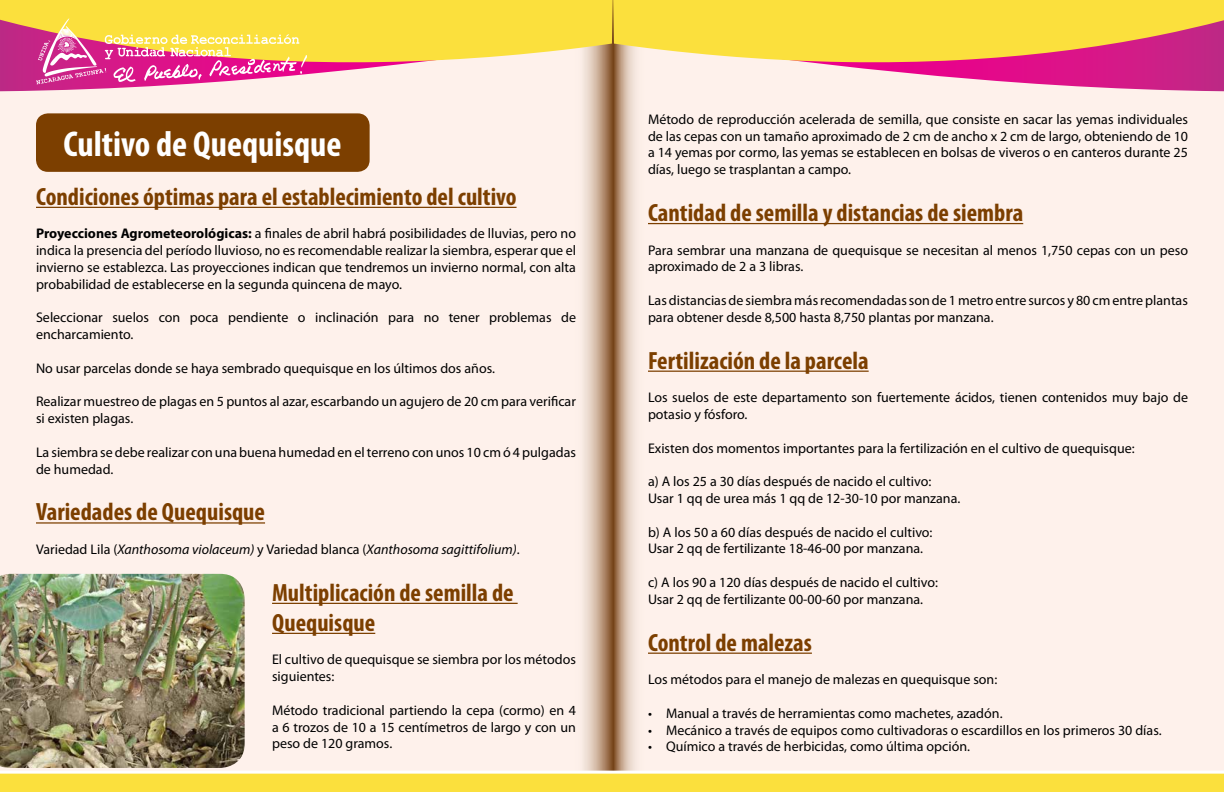
<style>
.page{position:relative;width:1224px;height:792px;background:#fff}
.page>*{position:absolute;margin:0;border:0;box-sizing:border-box;transform-origin:0 0}
.t1{font:700 condensed 36px "Myriad Pro";color:#fff}
.t2{font:700 condensed 25px/30px "Myriad Pro";color:#7c3f00}
.t3{font:14px/16.8px "Myriad Pro";color:#000}
.t4{font:italic 14px "Myriad Pro";color:#000}
.s1{font-weight:700}
.s2{font-style:normal}
</style>
<div class="page">
<div style="left:0;top:0;width:612px;height:792px;background:#fef1eb"></div>
<div style="left:612px;top:0;width:612px;height:792px;background:#fef1eb"></div>
<svg style="left:583px;top:84px;width:72px;height:687px"></svg>
<svg style="left:0;top:84px;width:612px;height:7px"></svg>
<svg style="left:614px;top:84px;width:610px;height:7px"></svg>
<div style="left:36px;top:113px;width:334px;height:59px;background:#7c3f00;border-radius:12px"></div>
<hr style="left:36px;top:207px;width:481px;height:1px;background:#7c3f00">
<hr style="left:36px;top:522px;width:229px;height:2px;background:#7c3f00">
<hr style="left:272px;top:603px;width:246px;height:1px;background:#7c3f00">
<hr style="left:272px;top:633px;width:103px;height:1px;background:#7c3f00">
<hr style="left:648px;top:223px;width:375px;height:1px;background:#7c3f00">
<hr style="left:648px;top:371px;width:221px;height:1px;background:#7c3f00">
<hr style="left:648px;top:653px;width:164px;height:1px;background:#7c3f00">
<svg style="left:0;top:0;width:1224px;height:84px;background:#f2b86b"></svg>
<svg style="left:0;top:771px;width:1224px;height:21px;background:#fbe355"></svg>
<img style="left:0;top:574px;width:245px;height:194px">
<h1 class="t1" style="left:63px;top:122px;width:280px">Cultivo de Quequisque</h1>
<h2 class="t2" style="left:36px;top:181px;width:482px">Condiciones óptimas para el establecimiento del cultivo</h2>
<p class="t3" style="left:36px;top:225px;width:542px;text-align:justify"><span class="s1">Proyecciones Agrometeorológicas:</span> a finales de abril habrá posibilidades de lluvias, pero no indica la presencia del período lluvioso, no es recomendable realizar la siembra, esperar que el invierno se establezca. Las proyecciones indican que tendremos un invierno normal, con alta probabilidad de establecerse en la segunda quincena de mayo.</p>
<p class="t3" style="left:36px;top:309px;width:542px">Seleccionar suelos con poca pendiente o inclinación para no tener problemas de encharcamiento.</p>
<p class="t3" style="left:36px;top:360px;width:460px">No usar parcelas donde se haya sembrado quequisque en los últimos dos años.</p>
<p class="t3" style="left:36px;top:393px;width:541px">Realizar muestreo de plagas en 5 puntos al azar, escarbando un agujero de 20 cm para verificar si existen plagas.</p>
<p class="t3" style="left:36px;top:444px;width:541px">La siembra se debe realizar con una buena humedad en el terreno con unos 10 cm ó 4 pulgadas de humedad.</p>
<h2 class="t2" style="left:36px;top:497px;width:231px">Variedades de Quequisque</h2>
<p class="t4" style="left:36px;top:541px;width:485px"><span class="s2">Variedad Lila (</span>Xanthosoma violaceum) <span class="s2">y Variedad blanca (</span>Xanthosoma sagittifolium)<span class="s2">.</span></p>
<h2 class="t2" style="left:272px;top:577px;width:243px">Multiplicación de semilla de<br>Quequisque</h2>
<p class="t3" style="left:272px;top:651px;width:305px">El cultivo de quequisque se siembra por los métodos siguientes:</p>
<p class="t3" style="left:272px;top:702px;width:305px;text-align:justify">Método tradicional partiendo la cepa (cormo) en 4 a 6 trozos de 10 a 15 centímetros de largo y con un peso de 120 gramos.</p>
<p class="t3" style="left:648px;top:111px;width:542px;text-align:justify">Método de reproducción acelerada de semilla, que consiste en sacar las yemas individuales de las cepas con un tamaño aproximado de 2 cm de ancho x 2 cm de largo, obteniendo de 10 a 14 yemas por cormo, las yemas se establecen en bolsas de viveros o en canteros durante 25 días, luego se trasplantan a campo.</p>
<h2 class="t2" style="left:648px;top:197px;width:377px">Cantidad de semilla y distancias de siembra</h2>
<p class="t3" style="left:648px;top:241px;width:542px">Para sembrar una manzana de quequisque se necesitan al menos 1,750 cepas con un peso aproximado de 2 a 3 libras.</p>
<p class="t3" style="left:648px;top:292px;width:541px">Las distancias de siembra más recomendadas son de 1 metro entre surcos y 80 cm entre plantas para obtener desde 8,500 hasta 8,750 plantas por manzana.</p>
<h2 class="t2" style="left:648px;top:345px;width:222px">Fertilización de la parcela</h2>
<p class="t3" style="left:648px;top:389px;width:542px">Los suelos de este departamento son fuertemente ácidos, tienen contenidos muy bajo de potasio y fósforo.</p>
<p class="t3" style="left:648px;top:439px;width:488px">Existen dos momentos importantes para la fertilización en el cultivo de quequisque:</p>
<p class="t3" style="left:648px;top:473px;width:314px">a) A los 25 a 30 días después de nacido el cultivo:<br>Usar 1 qq de urea más 1 qq de 12-30-10 por manzana.</p>
<p class="t3" style="left:648px;top:523px;width:286px">b) A los 50 a 60 días después de nacido el cultivo:<br>Usar 2 qq de fertilizante 18-46-00 por manzana.</p>
<p class="t3" style="left:648px;top:574px;width:292px">c) A los 90 a 120 días después de nacido el cultivo:<br>Usar 2 qq de fertilizante 00-00-60 por manzana.</p>
<h2 class="t2" style="left:648px;top:627px;width:165px">Control de malezas</h2>
<p class="t3" style="left:648px;top:671px;width:351px">Los métodos para el manejo de malezas en quequisque son:</p>
<p class="t3" style="left:648px;top:705px;width:356px">• Manual a través de herramientas como machetes, azadón.</p>
<p class="t3" style="left:648px;top:721px;width:515px">• Mecánico a través de equipos como cultivadoras o escardillos en los primeros 30 días.</p>
<p class="t3" style="left:648px;top:738px;width:324px">• Químico a través de herbicidas, como última opción.</p>
</div>
